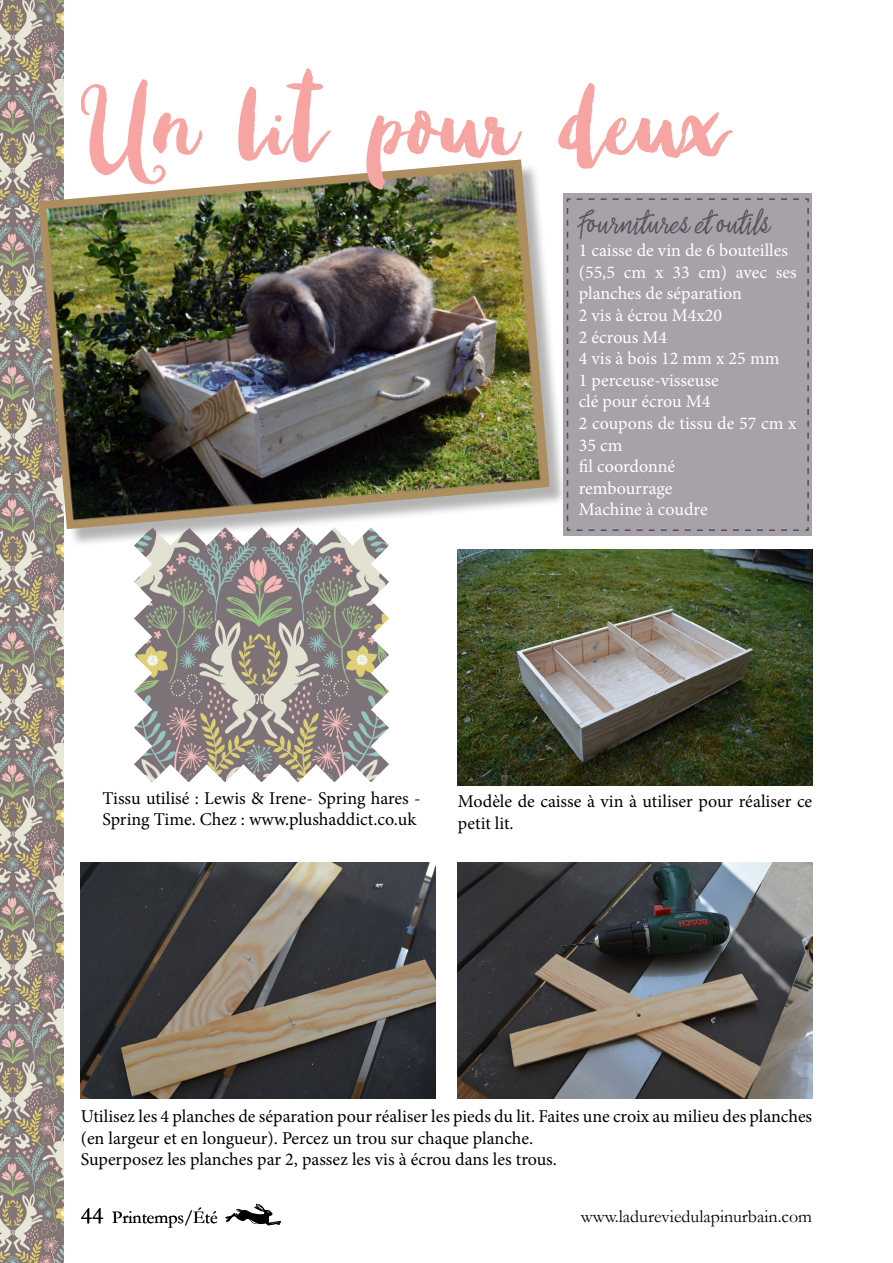
<style>
.page{position:relative;width:893px;height:1263px;background:#fff}
.page>*{position:absolute;margin:0;border:0;box-sizing:border-box;transform-origin:0 0}
.t1{font:159px "Sweetgrass Script";letter-spacing:-.045em;color:#f7a5a2}
.t2{font:30px "Mutiara";color:#574d5c}
.t3{font:18px/21.6px "Minion Pro";color:#000}
.t4{font:18px/21.6px "Minion Pro";color:#fff}
.t5{font:18px "Garamond";color:#000}
.s1{font-size:24px}
</style>
<div class="page">
<img style="left:0;top:0;width:64px;height:1263px">
<div style="left:41px;top:162px;width:527px;height:385px;background:#000;opacity:.3"></div>
<img style="left:38px;top:159px;width:512px;height:370px">
<img style="left:458px;top:550px;width:354px;height:236px">
<img style="left:458px;top:863px;width:354px;height:236px">
<img style="left:81px;top:863px;width:354px;height:236px">
<div style="left:563px;top:193px;width:249px;height:343px;background:#a6a2a7"></div>
<svg style="left:566px;top:198px;width:243px;height:333px"></svg>
<img style="left:134px;top:527px;width:255px;height:255px">
<svg style="left:225px;top:1204px;width:56px;height:21px"></svg>
<h1 class="t1" style="left:81px;top:65px;width:654px">Un lit pour deux</h1>
<h2 class="t2" style="left:579px;top:207px;width:192px">Fournitures et outils</h2>
<p class="t4" style="left:579px;top:240px;width:220px">1 caisse de vin de 6 bouteilles (55,5 cm x 33 cm) avec ses planches de séparation<br>2 vis à écrou M4x20<br>2 écrous M4<br>4 vis à bois 12 mm x 25 mm<br>1 perceuse-visseuse<br>clé pour écrou M4<br>2 coupons de tissu de 57 cm x<br>35 cm<br>fil coordonné<br>rembourrage<br>Machine à coudre</p>
<p class="t3" style="left:102px;top:787px;width:320px">Tissu utilisé : Lewis &amp; Irene- Spring hares -<br>Spring Time. Chez : www.plushaddict.co.uk</p>
<p class="t3" style="left:458px;top:790px;width:356px">Modèle de caisse à vin à utiliser pour réaliser ce petit lit.</p>
<p class="t3" style="left:81px;top:1105px;width:733px">Utilisez les 4 planches de séparation pour réaliser les pieds du lit. Faites une croix au milieu des planches (en largeur et en longueur). Percez un trou sur chaque planche.<br>Superposez les planches par 2, passez les vis à écrou dans les trous.</p>
<p class="t5" style="left:81px;top:1205px;width:138px"><span class="s1">44</span> Printemps/Été</p>
<p class="t5" style="left:581px;top:1204px;width:233px">www.ladureviedulapinurbain.com</p>
</div>
